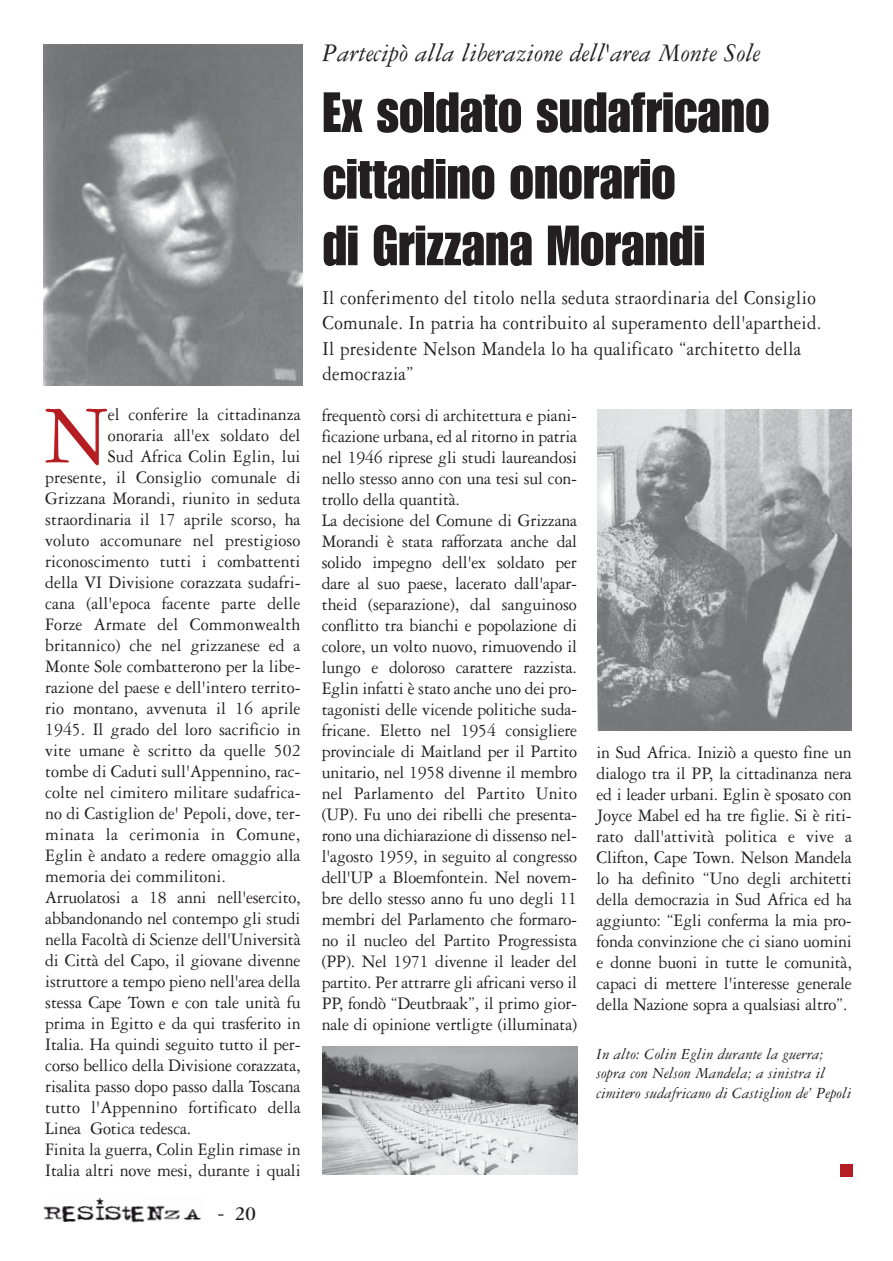
<style>
.page{position:relative;width:893px;height:1261px;background:#fff}
.page>*{position:absolute;margin:0;border:0;box-sizing:border-box;transform-origin:0 0}
.t1{font:87.3px "Garamond Three";color:#b61d22;scale:.95 1}
.t2{font:55.5px/66.6px "Impact";color:#231f20;scale:.95 1}
.t3{font:italic 27px "Garamond Three";color:#231f20}
.t4{font:21px/25.2px "Garamond Three";letter-spacing:.015em;color:#231f20;scale:.9 1}
.t5{font:700 21px "Garamond Three";color:#231f20}
.t6{font:18.75px/21px "Garamond Three";letter-spacing:-.01em;color:#231f20;scale:.95 1}
.t7{font:18.75px "Garamond Three";letter-spacing:.01em;color:#231f20;scale:.95 1}
.t8{font:18.75px "Garamond Three";letter-spacing:.02em;color:#231f20;scale:.95 1}
.t9{font:italic 16.5px/19.5px "Garamond Three";color:#231f20}
.s1{font-weight:400}
</style>
<div class="page">
<img style="left:43px;top:1198px;width:158px;height:25px">
<div style="left:840px;top:1164px;width:12px;height:13px;background:#b61d22"></div>
<img style="left:43px;top:44px;width:260px;height:341px">
<img style="left:322px;top:1046px;width:255px;height:129px">
<img style="left:597px;top:409px;width:254px;height:321px">
<h1 class="t1" style="left:44px;top:405px;width:69px">N</h1>
<p class="t6" style="left:108px;top:406px;width:204px">el conferire la cittadinanza</p>
<p class="t6" style="left:108px;top:427px;width:204px">onoraria all'ex soldato del</p>
<p class="t6" style="left:108px;top:448px;width:204px">Sud Africa Colin Eglin, lui</p>
<p class="t6" style="left:45px;top:469px;width:270px">presente, il Consiglio comunale di</p>
<p class="t6" style="left:45px;top:490px;width:270px">Grizzana Morandi, riunito in seduta</p>
<p class="t6" style="left:45px;top:511px;width:270px">straordinaria il 17 aprile scorso, ha</p>
<p class="t6" style="left:45px;top:532px;width:270px">voluto accomunare nel prestigioso</p>
<p class="t6" style="left:45px;top:553px;width:270px">riconoscimento tutti i combattenti</p>
<p class="t6" style="left:45px;top:574px;width:270px">della VI Divisione corazzata sudafri-</p>
<p class="t6" style="left:45px;top:595px;width:270px">cana (all'epoca facente parte delle</p>
<p class="t7" style="left:45px;top:618px;width:270px">Forze Armate del Commonwealth</p>
<p class="t6" style="left:45px;top:637px;width:270px">britannico) che nel grizzanese ed a</p>
<p class="t6" style="left:45px;top:658px;width:270px">Monte Sole combatterono per la libe-</p>
<p class="t6" style="left:45px;top:679px;width:270px">razione del paese e dell'intero territo-</p>
<p class="t6" style="left:45px;top:700px;width:270px">rio montano, avvenuta il 16 aprile</p>
<p class="t6" style="left:45px;top:721px;width:270px">1945. Il grado del loro sacrificio in</p>
<p class="t6" style="left:45px;top:742px;width:270px">vite umane è scritto da quelle 502</p>
<p class="t6" style="left:45px;top:763px;width:270px">tombe di Caduti sull'Appennino, rac-</p>
<p class="t6" style="left:45px;top:784px;width:270px">colte nel cimitero militare sudafrica-</p>
<p class="t6" style="left:45px;top:805px;width:270px">no di Castiglion de' Pepoli, dove, ter-</p>
<p class="t8" style="left:45px;top:828px;width:270px">minata la cerimonia in Comune,</p>
<p class="t6" style="left:45px;top:847px;width:270px">Eglin è andato a redere omaggio alla</p>
<p class="t6" style="left:45px;top:868px;width:192px">memoria dei commilitoni.</p>
<p class="t6" style="left:45px;top:889px;width:270px">Arruolatosi a 18 anni nell'esercito,</p>
<p class="t6" style="left:45px;top:910px;width:270px">abbandonando nel contempo gli studi</p>
<p class="t6" style="left:45px;top:931px;width:270px">nella Facoltà di Scienze dell'Università</p>
<p class="t6" style="left:45px;top:952px;width:270px">di Città del Capo, il giovane divenne</p>
<p class="t6" style="left:45px;top:973px;width:270px">istruttore a tempo pieno nell'area della</p>
<p class="t6" style="left:45px;top:994px;width:270px">stessa Cape Town e con tale unità fu</p>
<p class="t6" style="left:45px;top:1015px;width:270px">prima in Egitto e da qui trasferito in</p>
<p class="t6" style="left:45px;top:1036px;width:270px">Italia. Ha quindi seguito tutto il per-</p>
<p class="t6" style="left:45px;top:1057px;width:270px">corso bellico della Divisione corazzata,</p>
<p class="t6" style="left:45px;top:1078px;width:270px">risalita passo dopo passo dalla Toscana</p>
<p class="t6" style="left:45px;top:1099px;width:270px">tutto l'Appennino fortificato della</p>
<p class="t6" style="left:45px;top:1120px;width:155px">Linea Gotica tedesca.</p>
<p class="t6" style="left:45px;top:1141px;width:270px">Finita la guerra, Colin Eglin rimase in</p>
<p class="t6" style="left:45px;top:1162px;width:270px">Italia altri nove mesi, durante i quali</p>
<p class="t5" style="left:217px;top:1206px;width:40px"><span class="s1">-</span> 20</p>
<h3 class="t3" style="left:322px;top:43px;width:439px">Partecipò alla liberazione dell'area Monte Sole</h3>
<h2 class="t2" style="left:322px;top:81px;width:472px">Ex soldato sudafricano cittadino onorario<br>di Grizzana Morandi</h2>
<p class="t4" style="left:322px;top:287px;width:556px">Il conferimento del titolo nella seduta straordinaria del Consiglio Comunale. In patria ha contribuito al superamento dell'apartheid.<br>Il presidente Nelson Mandela lo ha qualificato “architetto della democrazia”</p>
<p class="t6" style="left:322px;top:406px;width:270px">frequentò corsi di architettura e piani&shy;ficazione urbana, ed al ritorno in patria nel 1946 riprese gli studi laureandosi nello stesso anno con una tesi sul con&shy;trollo della quantità.<br>La decisione del Comune di Grizzana Morandi è stata rafforzata anche dal solido impegno dell'ex soldato per dare al suo paese, lacerato dall'apar&shy;theid (separazione), dal sanguinoso conflitto tra bianchi e popolazione di colore, un volto nuovo, rimuovendo il lungo e doloroso carattere razzista.<br>Eglin infatti è stato anche uno dei pro&shy;tagonisti delle vicende politiche suda&shy;fricane. Eletto nel 1954 consigliere provinciale di Maitland per il Partito unitario, nel 1958 divenne il membro nel Parlamento del Partito Unito (UP). Fu uno dei ribelli che presenta&shy;rono una dichiarazione di dissenso nel&shy;l'agosto 1959, in seguito al congresso dell'UP a Bloemfontein. Nel novem&shy;bre dello stesso anno fu uno degli 11 membri del Parlamento che formaro&shy;no il nucleo del Partito Progressista (PP). Nel 1971 divenne il leader del partito. Per attrarre gli africani verso il PP, fondò “Deutbraak”, il primo gior&shy;nale di opinione vertligte (illuminata)</p>
<p class="t6" style="left:596px;top:743px;width:270px;text-align:justify">in Sud Africa. Iniziò a questo fine un dialogo tra il PP, la cittadinanza nera ed i leader urbani. Eglin è sposato con Joyce Mabel ed ha tre figlie. Si è riti&shy;rato dall'attività politica e vive a Clifton, Cape Town. Nelson Mandela lo ha definito “Uno degli architetti della democrazia in Sud Africa ed ha aggiunto: “Egli conferma la mia pro&shy;fonda convinzione che ci siano uomini e donne buoni in tutte le comunità, capaci di mettere l'interesse generale della Nazione sopra a qualsiasi altro”.</p>
<p class="t9" style="left:596px;top:1045px;width:256px">In alto: Colin Eglin durante la guerra; sopra con Nelson Mandela; a sinistra il cimitero sudafricano di Castiglion de’ Pepoli</p>
</div>
